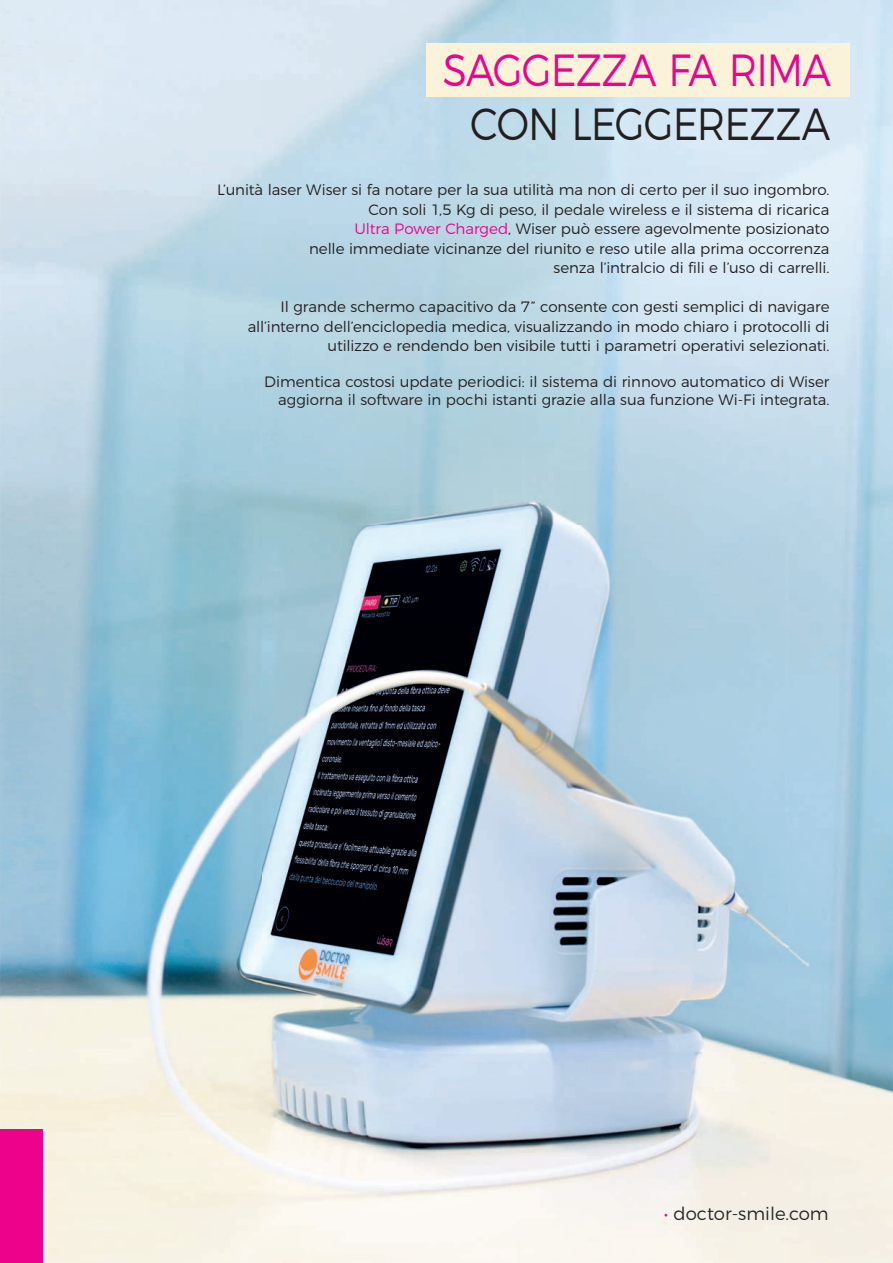
<style>
.page{position:relative;width:893px;height:1263px;background:#fff}
.page>*{position:absolute;margin:0;border:0;box-sizing:border-box;transform-origin:0 0}
.t1{font:300 45px "Montserrat";color:#ed028c;scale:.88 1}
.t2{font:300 45px "Montserrat";color:#231f20;scale:.88 1}
.t3{font:300 18px "Montserrat";color:#222727}
.t4{font:300 15px/19.5px "Montserrat";letter-spacing:-.005em;color:#231f20;text-align:right}
.s1{color:#ed028c}
</style>
<div class="page">
<img style="left:0;top:0;width:893px;height:1263px">
<div style="left:426px;top:43px;width:424px;height:54px;background:#faf3d9"></div>
<div style="left:0;top:1130px;width:43px;height:133px;background:#ed028c"></div>
<h1 class="t1" style="left:443px;top:35px;width:442px">SAGGEZZA FA RIMA</h1>
<h1 class="t2" style="left:470px;top:89px;width:411px">CON LEGGEREZZA</h1>
<p class="t4" style="left:217px;top:179px;width:614px">L’unità laser Wiser si fa notare per la sua utilità ma non di certo per il suo ingombro.<br>Con soli 1,5 Kg di peso, il pedale wireless e il sistema di ricarica<br><span class="s1">Ultra Power Charged</span>, Wiser può essere agevolmente posizionato<br>nelle immediate vicinanze del riunito e reso utile alla prima occorrenza<br>senza l’intralcio di fili e l’uso di carrelli.</p>
<p class="t4" style="left:248px;top:296px;width:583px">Il grande schermo capacitivo da 7” consente con gesti semplici di navigare all’interno dell’enciclopedia medica, visualizzando in modo chiaro i protocolli di utilizzo e rendendo ben visibile tutti i parametri operativi selezionati.</p>
<p class="t4" style="left:264px;top:372px;width:567px;line-height:18px">Dimentica costosi update periodici: il sistema di rinnovo automatico di Wiser aggiorna il software in pochi istanti grazie alla sua funzione Wi-Fi integrata.</p>
<p class="t3" style="left:664px;top:1200px;width:167px"><span class="s1">•</span> doctor-smile.com</p>
</div>
